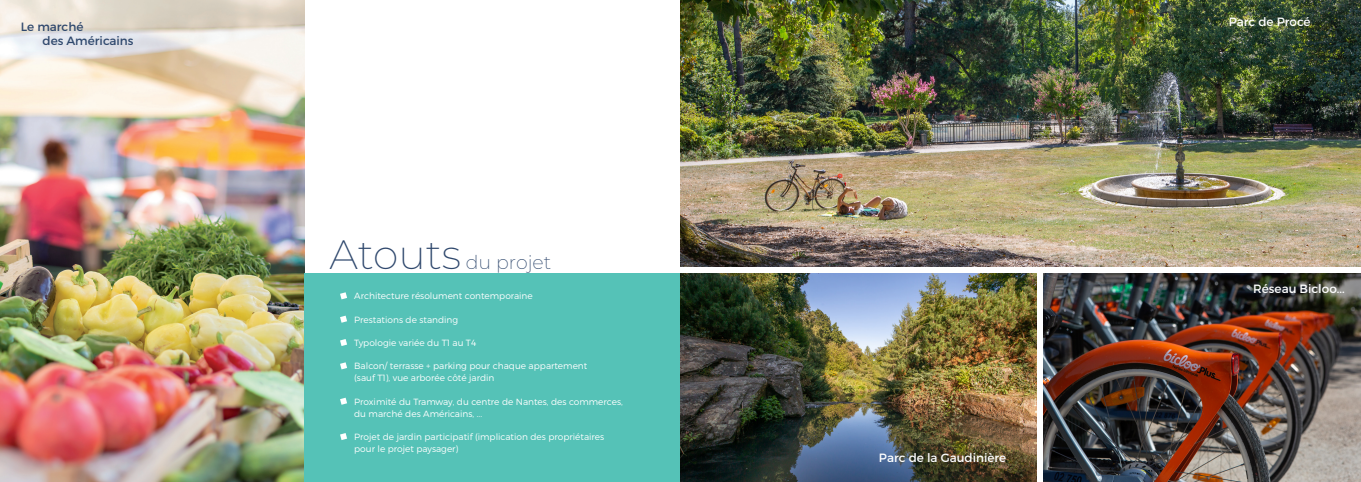
<style>
.page{position:relative;width:1361px;height:482px;background:#fff}
.page>*{position:absolute;margin:0;border:0;box-sizing:border-box;transform-origin:0 0}
.t1{font:200 19px "Montserrat";color:#2f486d}
.t2{font:12px "Montserrat";color:#fff}
.t3{font:12px "Montserrat";color:#2f486d}
.t4{font:300 9px/12px "Montserrat";color:#fff}
.s1{font-size:41px}
</style>
<div class="page">
<img style="left:0;top:0;width:304px;height:482px">
<div style="left:305px;top:274px;width:377px;height:208px;background:#55c2b7"></div>
<svg style="left:340px;top:292px;width:7px;height:7px"></svg>
<svg style="left:340px;top:316px;width:7px;height:7px"></svg>
<svg style="left:340px;top:339px;width:7px;height:7px"></svg>
<svg style="left:340px;top:362px;width:7px;height:7px"></svg>
<svg style="left:340px;top:398px;width:7px;height:7px"></svg>
<svg style="left:340px;top:433px;width:7px;height:7px"></svg>
<img style="left:680px;top:0;width:681px;height:266px">
<img style="left:1044px;top:274px;width:317px;height:208px">
<img style="left:680px;top:274px;width:356px;height:208px">
<p class="t3" style="left:21px;top:19px;width:64px">Le marché</p>
<p class="t3" style="left:42px;top:33px;width:93px">des Américains</p>
<p class="t1" style="left:330px;top:249px;width:223px"><span class="s1">Atouts</span> du projet</p>
<p class="t4" style="left:354px;top:290px;width:180px">Architecture résolument contemporaine</p>
<p class="t4" style="left:354px;top:313px;width:106px">Prestations de standing</p>
<p class="t4" style="left:354px;top:337px;width:123px">Typologie variée du T1 au T4</p>
<p class="t4" style="left:354px;top:360px;width:235px">Balcon/ terrasse + parking pour chaque appartement (sauf T1), vue arborée côté jardin</p>
<p class="t4" style="left:354px;top:395px;width:270px">Proximité du Tramway, du centre de Nantes, des commerces, du marché des Américains, ...</p>
<p class="t4" style="left:354px;top:431px;width:252px">Projet de jardin participatif (implication des propriétaires pour le projet paysager)</p>
<p class="t2" style="left:879px;top:451px;width:129px">Parc de la Gaudinière</p>
<p class="t2" style="left:1228px;top:14px;width:83px">Parc de Procé</p>
<p class="t2" style="left:1253px;top:282px;width:93px">Réseau Bicloo...</p>
</div>
